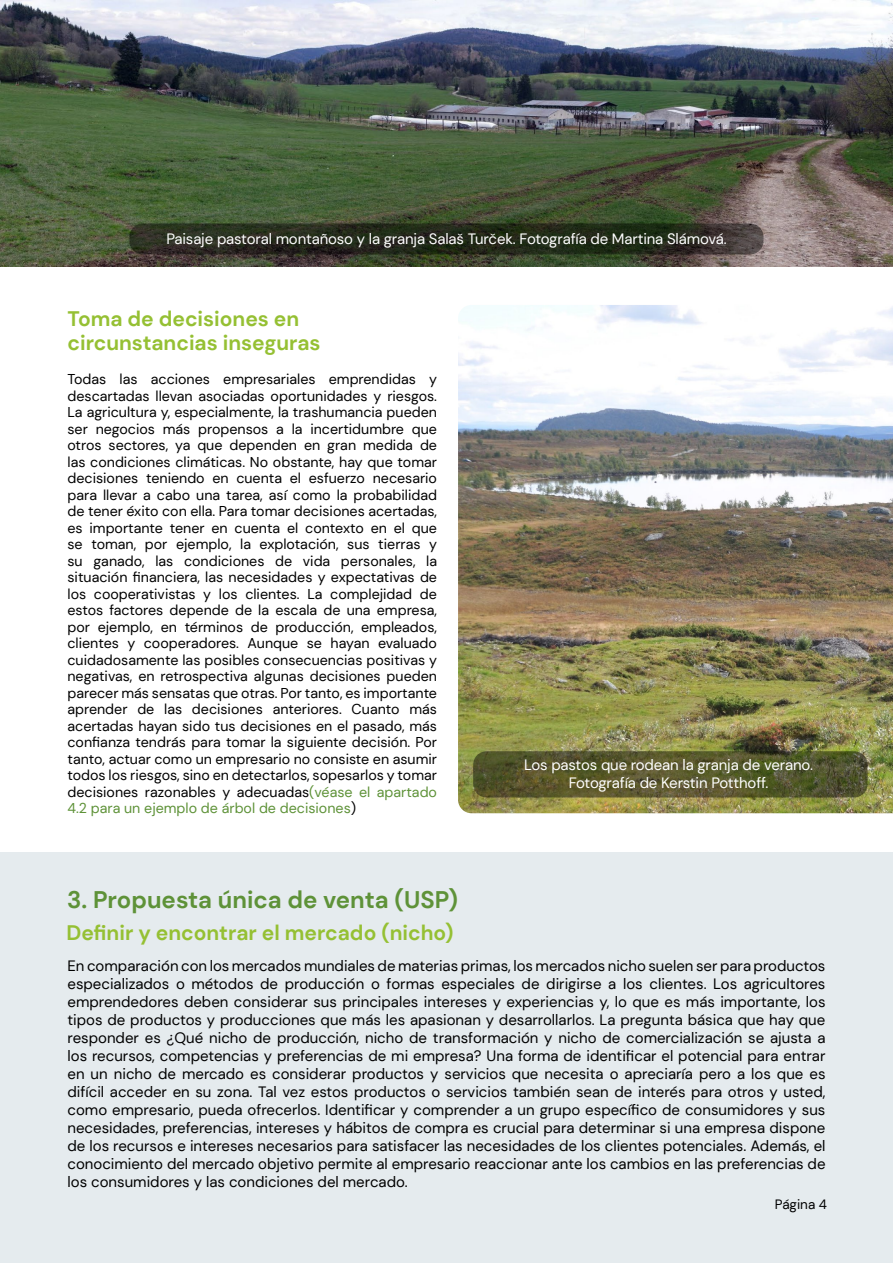
<style>
.page{position:relative;width:893px;height:1263px;background:#fff}
.page>*{position:absolute;margin:0;border:0;box-sizing:border-box;transform-origin:0 0}
.t1{font:700 24px "DM Sans";color:#5e9238}
.t2{font:700 21px/24px "DM Sans";color:#95c033}
.t3{font:15px/18px "DM Sans";color:#000;text-align:justify}
.t4{font:15px/18px "DM Sans";letter-spacing:-.01em;color:#fff;text-align:center}
.t5{font:14.25px/16.5px "DM Sans";color:#000;text-align:justify}
.t6{font:13.5px "DM Sans";color:#000}
.s1{color:#5e9238}
</style>
<div class="page">
<div style="left:0;top:852px;width:893px;height:411px;background:#e5ebee"></div>
<img style="left:0;top:0;width:893px;height:267px">
<svg style="left:129px;top:223px;width:634px;height:31px;background:#282c1e"></svg>
<img style="left:458px;top:305px;width:435px;height:508px">
<svg style="left:473px;top:751px;width:395px;height:46px;background:#56562d"></svg>
<p class="t4" style="left:166px;top:230px;width:562px">Paisaje pastoral montañoso y la granja Salaš Turček. Fotografía de Martina Slámová.</p>
<h2 class="t2" style="left:68px;top:306px;width:255px">Toma de decisiones en circunstancias inseguras</h2>
<p class="t5" style="left:68px;top:371px;width:371px">Todas las acciones empresariales emprendidas y descartadas llevan asociadas oportunidades y riesgos.<br>La agricultura y, especialmente, la trashumancia pueden ser negocios más propensos a la incertidumbre que otros sectores, ya que dependen en gran medida de las condiciones climáticas. No obstante, hay que tomar decisiones teniendo en cuenta el esfuerzo necesario para llevar a cabo una tarea, así como la probabilidad de tener éxito con ella. Para tomar decisiones acertadas, es importante tener en cuenta el contexto en el que se toman, por ejemplo, la explotación, sus tierras y su ganado, las condiciones de vida personales, la situación financiera, las necesidades y expectativas de los cooperativistas y los clientes. La complejidad de estos factores depende de la escala de una empresa, por ejemplo, en términos de producción, empleados, clientes y cooperadores. Aunque se hayan evaluado cuidadosamente las posibles consecuencias positivas y negativas, en retrospectiva algunas decisiones pueden parecer más sensatas que otras. Por tanto, es importante aprender de las decisiones anteriores. Cuanto más acertadas hayan sido tus decisiones en el pasado, más confianza tendrás para tomar la siguiente decisión. Por tanto, actuar como un empresario no consiste en asumir todos los riesgos, sino en detectarlos, sopesarlos y tomar decisiones razonables y adecuadas<span class="s1">(véase el apartado 4.2 para un ejemplo de árbol de decisiones</span>)</p>
<h1 class="t1" style="left:67px;top:884px;width:392px">3. Propuesta única de venta (USP)</h1>
<h2 class="t2" style="left:66px;top:920px;width:389px">Definir y encontrar el mercado (nicho)</h2>
<p class="t4" style="left:524px;top:756px;width:291px">Los pastos que rodean la granja de verano.<br>Fotografía de Kerstin Potthoff.</p>
<p class="t3" style="left:68px;top:956px;width:760px">En comparación con los mercados mundiales de materias primas, los mercados nicho suelen ser para productos especializados o métodos de producción o formas especiales de dirigirse a los clientes. Los agricultores emprendedores deben considerar sus principales intereses y experiencias y, lo que es más importante, los tipos de productos y producciones que más les apasionan y desarrollarlos. La pregunta básica que hay que responder es ¿Qué nicho de producción, nicho de transformación y nicho de comercialización se ajusta a los recursos, competencias y preferencias de mi empresa? Una forma de identificar el potencial para entrar en un nicho de mercado es considerar productos y servicios que necesita o apreciaría pero a los que es difícil acceder en su zona. Tal vez estos productos o servicios también sean de interés para otros y usted, como empresario, pueda ofrecerlos. Identificar y comprender a un grupo específico de consumidores y sus necesidades, preferencias, intereses y hábitos de compra es crucial para determinar si una empresa dispone de los recursos e intereses necesarios para satisfacer las necesidades de los clientes potenciales. Además, el conocimiento del mercado objetivo permite al empresario reaccionar ante los cambios en las preferencias de los consumidores y las condiciones del mercado.</p>
<p class="t6" style="left:775px;top:1196px;width:54px">Página 4</p>
</div>
